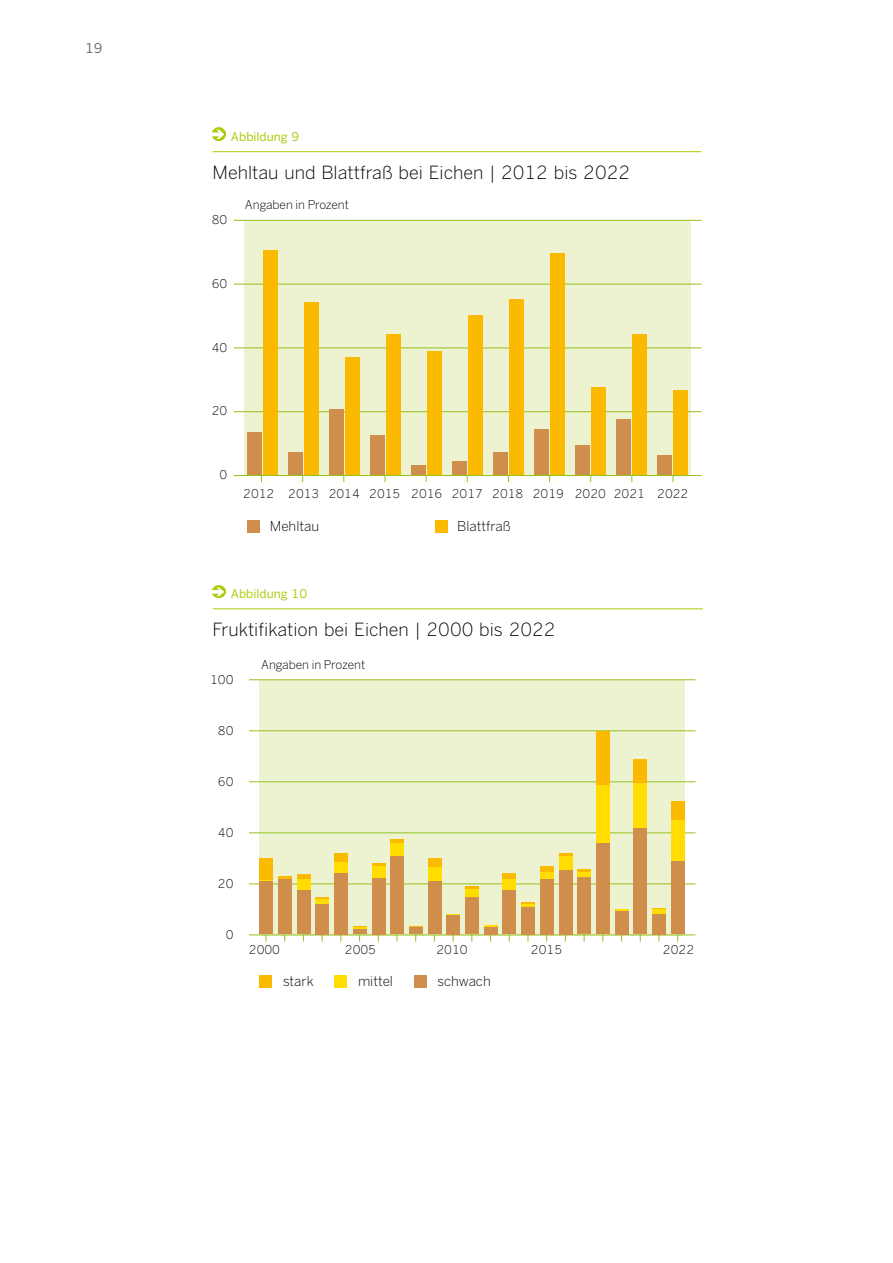
<style>
.page{position:relative;width:893px;height:1263px;background:#fff}
.page>*{position:absolute;margin:0;border:0;box-sizing:border-box;transform-origin:0 0}
.t1{font:300 18px "Benton Sans";color:#000}
.t2{font:300 13.5px "Benton Sans";color:#000}
.t3{font:13.5px "Benton Sans";color:#706f6f}
.t4{font:300 12px "Benton Sans";color:#000}
.t5{font:12px "Benton Sans";color:#afca0b}
</style>
<div class="page">
<svg style="left:213px;top:128px;width:12px;height:13px"></svg>
<hr style="left:213px;top:151px;width:489px;height:1px;background:#afca0b">
<hr style="left:213px;top:608px;width:490px;height:1px;background:#afca0b">
<svg style="left:213px;top:585px;width:12px;height:13px"></svg>
<div style="left:259px;top:975px;width:13px;height:13px;background:#fbba00"></div>
<div style="left:334px;top:975px;width:13px;height:13px;background:#fd0"></div>
<div style="left:414px;top:975px;width:13px;height:13px;background:#cf8e4c"></div>
<div style="left:244px;top:220px;width:447px;height:255px;background:#edf2d0"></div>
<hr style="left:234px;top:475px;width:468px;height:1px;background:#95c11f">
<hr style="left:234px;top:411px;width:468px;height:1px;background:#95c11f">
<hr style="left:234px;top:347px;width:468px;height:1px;background:#95c11f">
<hr style="left:234px;top:284px;width:468px;height:1px;background:#95c11f">
<hr style="left:234px;top:220px;width:468px;height:1px;background:#95c11f">
<div style="left:263px;top:250px;width:15px;height:225px;background:#fbba00"></div>
<div style="left:304px;top:302px;width:15px;height:173px;background:#fbba00"></div>
<div style="left:345px;top:357px;width:15px;height:118px;background:#fbba00"></div>
<div style="left:386px;top:335px;width:15px;height:140px;background:#fbba00"></div>
<div style="left:427px;top:351px;width:15px;height:124px;background:#fbba00"></div>
<div style="left:468px;top:315px;width:15px;height:160px;background:#fbba00"></div>
<div style="left:509px;top:299px;width:15px;height:176px;background:#fbba00"></div>
<div style="left:550px;top:253px;width:15px;height:222px;background:#fbba00"></div>
<div style="left:591px;top:387px;width:15px;height:88px;background:#fbba00"></div>
<div style="left:632px;top:335px;width:15px;height:140px;background:#fbba00"></div>
<div style="left:673px;top:390px;width:15px;height:85px;background:#fbba00"></div>
<div style="left:247px;top:432px;width:15px;height:43px;background:#cf8e4c"></div>
<div style="left:288px;top:452px;width:15px;height:23px;background:#cf8e4c"></div>
<div style="left:329px;top:410px;width:15px;height:65px;background:#cf8e4c"></div>
<div style="left:370px;top:436px;width:15px;height:39px;background:#cf8e4c"></div>
<div style="left:411px;top:465px;width:15px;height:10px;background:#cf8e4c"></div>
<div style="left:452px;top:462px;width:15px;height:13px;background:#cf8e4c"></div>
<div style="left:493px;top:452px;width:15px;height:23px;background:#cf8e4c"></div>
<div style="left:534px;top:429px;width:15px;height:46px;background:#cf8e4c"></div>
<div style="left:575px;top:445px;width:15px;height:30px;background:#cf8e4c"></div>
<div style="left:616px;top:419px;width:15px;height:56px;background:#cf8e4c"></div>
<div style="left:657px;top:455px;width:15px;height:20px;background:#cf8e4c"></div>
<div style="left:247px;top:520px;width:13px;height:13px;background:#cf8e4c"></div>
<div style="left:435px;top:520px;width:13px;height:13px;background:#fbba00"></div>
<div style="left:260px;top:680px;width:425px;height:255px;background:#edf2d0"></div>
<hr style="left:249px;top:883px;width:446px;height:1px;background:#95c11f">
<hr style="left:249px;top:832px;width:446px;height:1px;background:#95c11f">
<hr style="left:249px;top:781px;width:446px;height:1px;background:#95c11f">
<hr style="left:249px;top:730px;width:446px;height:1px;background:#95c11f">
<hr style="left:249px;top:679px;width:446px;height:1px;background:#95c11f">
<hr style="left:249px;top:934px;width:446px;height:1px;background:#95c11f">
<div style="left:260px;top:859px;width:13px;height:21px;background:#fbba00"></div>
<svg style="left:278px;top:876px;width:14px;height:4px"></svg>
<div style="left:297px;top:874px;width:13px;height:5px;background:#fbba00"></div>
<svg style="left:316px;top:897px;width:13px;height:2px"></svg>
<div style="left:334px;top:853px;width:14px;height:9px;background:#fbba00"></div>
<svg style="left:372px;top:863px;width:13px;height:4px"></svg>
<hr style="left:390px;top:839px;width:14px;height:4px;background:#fbba00">
<div style="left:428px;top:858px;width:13px;height:9px;background:#fbba00"></div>
<hr style="left:465px;top:886px;width:14px;height:3px;background:#fbba00">
<div style="left:503px;top:873px;width:13px;height:6px;background:#fbba00"></div>
<div style="left:540px;top:867px;width:13px;height:5px;background:#fbba00"></div>
<svg style="left:559px;top:853px;width:13px;height:3px"></svg>
<hr style="left:577px;top:869px;width:14px;height:3px;background:#fbba00">
<div style="left:596px;top:731px;width:14px;height:54px;background:#fbba00"></div>
<div style="left:633px;top:759px;width:14px;height:24px;background:#fbba00"></div>
<svg style="left:652px;top:908px;width:14px;height:1px"></svg>
<div style="left:671px;top:801px;width:13px;height:19px;background:#fbba00"></div>
<svg style="left:260px;top:880px;width:13px;height:1px"></svg>
<div style="left:297px;top:879px;width:13px;height:11px;background:#fd0"></div>
<div style="left:316px;top:899px;width:13px;height:5px;background:#fd0"></div>
<div style="left:334px;top:862px;width:14px;height:11px;background:#fd0"></div>
<svg style="left:353px;top:926px;width:14px;height:3px"></svg>
<div style="left:372px;top:867px;width:13px;height:11px;background:#fd0"></div>
<div style="left:390px;top:843px;width:14px;height:14px;background:#fd0"></div>
<svg style="left:409px;top:926px;width:14px;height:1px"></svg>
<div style="left:428px;top:867px;width:13px;height:14px;background:#fd0"></div>
<svg style="left:447px;top:914px;width:13px;height:1px"></svg>
<div style="left:465px;top:889px;width:14px;height:9px;background:#fd0"></div>
<svg style="left:484px;top:926px;width:13px;height:1px"></svg>
<div style="left:503px;top:879px;width:13px;height:12px;background:#fd0"></div>
<svg style="left:521px;top:903px;width:14px;height:4px"></svg>
<div style="left:540px;top:872px;width:13px;height:7px;background:#fd0"></div>
<div style="left:559px;top:856px;width:13px;height:14px;background:#fd0"></div>
<div style="left:577px;top:872px;width:14px;height:5px;background:#fd0"></div>
<div style="left:596px;top:785px;width:14px;height:58px;background:#fd0"></div>
<svg style="left:615px;top:909px;width:13px;height:2px"></svg>
<div style="left:633px;top:783px;width:14px;height:45px;background:#fd0"></div>
<div style="left:652px;top:909px;width:14px;height:5px;background:#fd0"></div>
<div style="left:671px;top:820px;width:13px;height:41px;background:#fd0"></div>
<div style="left:260px;top:881px;width:13px;height:53px;background:#cf8e4c"></div>
<div style="left:278px;top:880px;width:14px;height:54px;background:#cf8e4c"></div>
<div style="left:297px;top:890px;width:13px;height:44px;background:#cf8e4c"></div>
<div style="left:316px;top:904px;width:13px;height:30px;background:#cf8e4c"></div>
<div style="left:334px;top:873px;width:14px;height:61px;background:#cf8e4c"></div>
<div style="left:353px;top:929px;width:14px;height:5px;background:#cf8e4c"></div>
<div style="left:372px;top:878px;width:13px;height:56px;background:#cf8e4c"></div>
<div style="left:390px;top:857px;width:14px;height:77px;background:#cf8e4c"></div>
<div style="left:409px;top:927px;width:14px;height:7px;background:#cf8e4c"></div>
<div style="left:428px;top:881px;width:13px;height:53px;background:#cf8e4c"></div>
<div style="left:447px;top:915px;width:13px;height:19px;background:#cf8e4c"></div>
<div style="left:465px;top:898px;width:14px;height:36px;background:#cf8e4c"></div>
<div style="left:484px;top:927px;width:13px;height:7px;background:#cf8e4c"></div>
<div style="left:503px;top:891px;width:13px;height:43px;background:#cf8e4c"></div>
<div style="left:521px;top:907px;width:14px;height:27px;background:#cf8e4c"></div>
<div style="left:540px;top:879px;width:13px;height:55px;background:#cf8e4c"></div>
<div style="left:559px;top:870px;width:13px;height:64px;background:#cf8e4c"></div>
<div style="left:577px;top:877px;width:14px;height:57px;background:#cf8e4c"></div>
<div style="left:596px;top:843px;width:14px;height:91px;background:#cf8e4c"></div>
<div style="left:615px;top:911px;width:13px;height:23px;background:#cf8e4c"></div>
<div style="left:633px;top:828px;width:14px;height:106px;background:#cf8e4c"></div>
<div style="left:652px;top:914px;width:14px;height:20px;background:#cf8e4c"></div>
<div style="left:671px;top:861px;width:13px;height:73px;background:#cf8e4c"></div>
<p class="t3" style="left:85px;top:40px;width:19px">19</p>
<p class="t5" style="left:231px;top:129px;width:70px">Abbildung 9</p>
<h1 class="t1" style="left:213px;top:162px;width:419px">Mehltau und Blattfraß bei Eichen | 2012 bis 2022</h1>
<p class="t4" style="left:212px;top:213px;width:17px">80</p>
<p class="t4" style="left:245px;top:198px;width:106px">Angaben in Prozent</p>
<p class="t4" style="left:212px;top:277px;width:17px">60</p>
<p class="t4" style="left:212px;top:340px;width:17px">40</p>
<p class="t4" style="left:212px;top:404px;width:17px">20</p>
<p class="t4" style="left:219px;top:467px;width:9px">0</p>
<p class="t4" style="left:243px;top:487px;width:447px">2012 2013 2014 2015 2016 2017 2018 2019 2020 2021 2022</p>
<p class="t2" style="left:270px;top:518px;width:51px">Mehltau</p>
<p class="t2" style="left:457px;top:518px;width:55px">Blattfraß</p>
<p class="t5" style="left:231px;top:586px;width:78px">Abbildung 10</p>
<h1 class="t1" style="left:213px;top:619px;width:344px">Fruktifikation bei Eichen | 2000 bis 2022</h1>
<p class="t4" style="left:210px;top:672px;width:25px">100</p>
<p class="t4" style="left:218px;top:723px;width:17px">80</p>
<p class="t4" style="left:218px;top:774px;width:17px">60</p>
<p class="t4" style="left:218px;top:825px;width:17px">40</p>
<p class="t4" style="left:218px;top:876px;width:17px">20</p>
<p class="t4" style="left:226px;top:927px;width:9px">0</p>
<p class="t4" style="left:261px;top:657px;width:106px">Angaben in Prozent</p>
<p class="t4" style="left:249px;top:942px;width:33px">2000</p>
<p class="t4" style="left:345px;top:942px;width:33px">2005</p>
<p class="t4" style="left:436px;top:942px;width:33px">2010</p>
<p class="t4" style="left:531px;top:942px;width:33px">2015</p>
<p class="t4" style="left:663px;top:942px;width:33px">2022</p>
<p class="t2" style="left:283px;top:973px;width:32px">stark</p>
<p class="t2" style="left:358px;top:973px;width:37px">mittel</p>
<p class="t2" style="left:438px;top:973px;width:55px">schwach</p>
</div>
